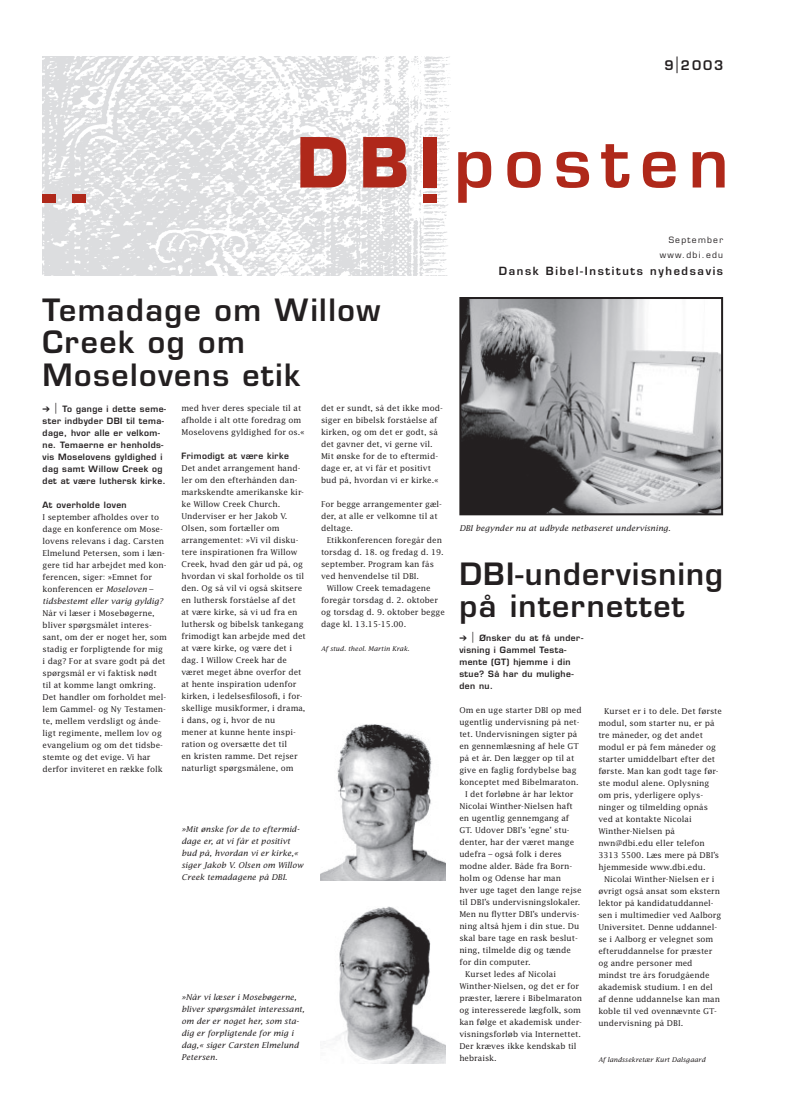
<style>
.page{position:relative;width:794px;height:1120px;background:#fff}
.page>*{position:absolute;margin:0;border:0;box-sizing:border-box;transform-origin:0 0}
.t1{font:600 67.3px "Eurostile";letter-spacing:.15em;color:#af281a}
.t2{font:700 51.1px "Eurostile";color:#af281a;scale:1.63 1}
.t3{font:600 30px/32.5px "Eurostile";letter-spacing:.05em;color:#231f20}
.t4{font:600 13px "Eurostile";color:#231f20}
.t5{font:600 11px "Eurostile";letter-spacing:.15em;color:#231f20}
.t6{font:600 8.5px/12px "Eurostile";letter-spacing:.05em;color:#231f20}
.t7{font:8.5px "Eurostile";letter-spacing:.15em;color:#231f20}
.t8{font:8px/12px "Lucida";color:#231f20}
.t9{font:italic 8px/12px "Lucida";color:#231f20}
.t10{font:italic 6.5px "Lucida";color:#231f20}
.s1{font-weight:400;font-size:16.6px}
.s2{font-weight:700}
.s3{font-weight:400;font-size:10.9px}
.s4{font-style:italic}
</style>
<div class="page">
<img style="left:42px;top:57px;width:409px;height:219px">
<img style="left:462px;top:300px;width:258px;height:212px">
<div style="left:459px;top:297px;width:264px;height:218px;border:2px solid #231f20"></div>
<img style="left:336px;top:906px;width:109px;height:157px">
<img style="left:320px;top:724px;width:125px;height:156px">
<h2 class="t2" style="left:34px;top:152px;width:38px">..</h2>
<h3 class="t4" style="left:664px;top:58px;width:60px">9<span class="s1">|</span>2003</h3>
<h1 class="t1" style="left:297px;top:125px;width:433px"><span class="s2">DBI</span><sub>.</sub>posten</h1>
<p class="t7" style="left:668px;top:234px;width:56px">September</p>
<p class="t7" style="left:660px;top:250px;width:65px">www.dbi.edu</p>
<h3 class="t5" style="left:499px;top:265px;width:226px">Dansk Bibel-Instituts nyhedsavis</h3>
<h3 class="t3" style="left:43px;top:294px;width:339px">Temadage om Willow<br>Creek og om<br>Moselovens etik</h3>
<p class="t8" style="left:181px;top:403px;width:125px">med hver deres speciale til at afholde i alt otte foredrag om<br>Moselovens gyldighed for os.«</p>
<p class="t6" style="left:181px;top:450px;width:109px">Frimodigt at være kirke</p>
<p class="t8" style="left:181px;top:463px;width:126px">Det andet arrangement hand&shy;ler om den efterhånden dan&shy;markskendte amerikanske kir&shy;ke Willow Creek Church.<br>Underviser er her Jakob V.<br>Olsen, som fortæller om arrangementet: »Vi vil disku&shy;tere inspirationen fra Willow<br>Creek, hvad den går ud på, og hvordan vi skal forholde os til den. Og så vil vi også skitsere en luthersk forståelse af det<br>at være kirke, så vi ud fra en luthersk og bibelsk tankegang frimodigt kan arbejde med det at være kirke, og være det i dag. I Willow Creek har de været meget åbne overfor det at hente inspiration udenfor kirken, i ledelsesfilosofi, i for&shy;skellige musikformer, i drama, i dans, og i, hvor de nu<br>mener at kunne hente inspi&shy;ration og oversætte det til<br>en kristen ramme. Det rejser naturligt spørgsmålene, om</p>
<p class="t6" style="left:43px;top:403px;width:125px;text-indent:12px"><span class="s3">|</span> To gange i dette seme&shy;ster indbyder DBI til tema&shy;dage, hvor alle er velkom&shy;ne. Temaerne er henholds&shy;vis Moselovens gyldighed i dag samt Willow Creek og det at være luthersk kirke.</p>
<p class="t6" style="left:43px;top:499px;width:86px">At overholde loven</p>
<p class="t8" style="left:43px;top:511px;width:125px">I september afholdes over to dage en konference om Mose&shy;lovens relevans i dag. Carsten<br>Elmelund Petersen, som i læn&shy;gere tid har arbejdet med kon&shy;ferencen, siger: »Emnet for konferencen er <span class="s4">Moseloven – tidsbestemt eller varig gyldig?</span></p>
<p class="t8" style="left:43px;top:607px;width:126px">Når vi læser i Mosebøgerne, bliver spørgsmålet interes&shy;sant, om der er noget her, som stadig er forpligtende for mig i dag? For at svare godt på det spørgsmål er vi faktisk nødt til at komme langt omkring.<br>Det handler om forholdet mel&shy;lem Gammel- og Ny Testamen&shy;te, mellem verdsligt og ånde&shy;ligt regimente, mellem lov og evangelium og om det tidsbe&shy;stemte og det evige. Vi har derfor inviteret en række folk</p>
<p class="t8" style="left:321px;top:403px;width:123px">det er sundt, så det ikke mod&shy;siger en bibelsk forståelse af kirken, og om det er godt, så det gavner det, vi gerne vil.<br>Mit ønske for de to eftermid&shy;dage er, at vi får et positivt bud på, hvordan vi er kirke.«</p>
<p class="t8" style="left:321px;top:499px;width:122px">For begge arrangementer gæl&shy;der, at alle er velkomne til at deltage.</p>
<p class="t8" style="left:327px;top:535px;width:117px">Etikkonferencen foregår den</p>
<p class="t8" style="left:321px;top:547px;width:124px">torsdag d. 18. og fredag d. 19.</p>
<p class="t8" style="left:321px;top:559px;width:114px">september. Program kan fås</p>
<p class="t8" style="left:321px;top:571px;width:100px">ved henvendelse til DBI.</p>
<p class="t8" style="left:327px;top:583px;width:105px">Willow Creek temadagene</p>
<p class="t8" style="left:321px;top:595px;width:118px">foregår torsdag d. 2. oktober</p>
<p class="t8" style="left:321px;top:607px;width:125px">og torsdag d. 9. oktober begge</p>
<p class="t8" style="left:321px;top:619px;width:87px">dage kl. 13.15-15.00.</p>
<p class="t10" style="left:321px;top:645px;width:90px">Af stud. theol. Martin Krak.</p>
<p class="t9" style="left:181px;top:823px;width:123px">»Mit ønske for de to eftermid&shy;dage er, at vi får et positivt bud på, hvordan vi er kirke,« siger Jakob V. Olsen om Willow<br>Creek temadagene på DBI.</p>
<p class="t9" style="left:181px;top:991px;width:125px">»Når vi læser i Mosebøgerne, bliver spørgsmålet interessant, om der er noget her, som sta&shy;dig er forpligtende for mig i dag,« siger Carsten Elmelund<br>Petersen.</p>
<p class="t9" style="left:459px;top:522px;width:213px">DBI begynder nu at udbyde netbaseret undervisning.</p>
<h3 class="t3" style="left:459px;top:558px;width:265px">DBI-undervisning på internettet</h3>
<p class="t6" style="left:459px;top:632px;width:125px;text-indent:12px"><span class="s3">|</span> Ønsker du at få under&shy;visning i Gammel Testa&shy;mente (GT) hjemme i din stue? Så har du mulighe&shy;den nu.</p>
<p class="t8" style="left:459px;top:704px;width:124px">Om en uge starter DBI op med</p>
<p class="t8" style="left:459px;top:716px;width:122px">ugentlig undervisning på net-</p>
<p class="t8" style="left:459px;top:728px;width:120px">tet. Undervisningen sigter på</p>
<p class="t8" style="left:459px;top:740px;width:121px">en gennemlæsning af hele GT</p>
<p class="t8" style="left:459px;top:752px;width:116px">på et år. Den lægger op til at</p>
<p class="t8" style="left:459px;top:764px;width:119px">give en faglig fordybelse bag</p>
<p class="t8" style="left:459px;top:776px;width:121px">konceptet med Bibelmaraton.</p>
<p class="t8" style="left:465px;top:788px;width:110px">I det forløbne år har lektor</p>
<p class="t8" style="left:459px;top:800px;width:115px">Nicolai Winther-Nielsen haft</p>
<p class="t8" style="left:459px;top:812px;width:111px">en ugentlig gennemgang af</p>
<p class="t8" style="left:459px;top:824px;width:112px">GT. Udover DBI’s ’egne’ stu-</p>
<p class="t8" style="left:459px;top:836px;width:116px">denter, har der været mange</p>
<p class="t8" style="left:459px;top:848px;width:104px">udefra – også folk i deres</p>
<p class="t8" style="left:459px;top:860px;width:114px">modne alder. Både fra Born-</p>
<p class="t8" style="left:459px;top:872px;width:103px">holm og Odense har man</p>
<p class="t8" style="left:459px;top:884px;width:124px">hver uge taget den lange rejse</p>
<p class="t8" style="left:459px;top:896px;width:122px">til DBI’s undervisningslokaler.</p>
<p class="t8" style="left:459px;top:908px;width:122px">Men nu flytter DBI’s undervis-</p>
<p class="t8" style="left:459px;top:920px;width:121px">ning altså hjem i din stue. Du</p>
<p class="t8" style="left:459px;top:932px;width:120px">skal bare tage en rask beslut-</p>
<p class="t8" style="left:459px;top:944px;width:113px">ning, tilmelde dig og tænde</p>
<p class="t8" style="left:459px;top:956px;width:73px">for din computer.</p>
<p class="t8" style="left:465px;top:968px;width:92px">Kurset ledes af Nicolai</p>
<p class="t8" style="left:459px;top:980px;width:121px">Winther-Nielsen, og det er for</p>
<p class="t8" style="left:459px;top:992px;width:124px">præster, lærere i Bibelmaraton</p>
<p class="t8" style="left:459px;top:1004px;width:123px">og interesserede lægfolk, som</p>
<p class="t8" style="left:459px;top:1016px;width:124px">kan følge et akademisk under-</p>
<p class="t8" style="left:459px;top:1028px;width:123px">visningsforløb via Internettet.</p>
<p class="t8" style="left:459px;top:1040px;width:119px">Der kræves ikke kendskab til</p>
<p class="t8" style="left:459px;top:1052px;width:39px">hebraisk.</p>
<p class="t8" style="left:598px;top:705px;width:125px;text-indent:6px">Kurset er i to dele. Det første modul, som starter nu, er på tre måneder, og det andet modul er på fem måneder og starter umiddelbart efter det første. Man kan godt tage før&shy;ste modul alene. Oplysning om pris, yderligere oplys&shy;ninger og tilmelding opnås ved at kontakte Nicolai<br>Winther-Nielsen på nwn@dbi.edu eller telefon<br>3313 5500. Læs mere på DBI’s hjemmeside www.dbi.edu.</p>
<p class="t8" style="left:598px;top:873px;width:124px;text-indent:6px">Nicolai Winther-Nielsen er i øvrigt også ansat som ekstern lektor på kandidatuddannel&shy;sen i multimedier ved Aalborg<br>Universitet. Denne uddannel&shy;se i Aalborg er velegnet som efteruddannelse for præster og andre personer med mindst tre års forudgående akademisk studium. I en del af denne uddannelse kan man koble til ved ovennævnte GT&shy;undervisning på DBI.</p>
<p class="t10" style="left:598px;top:1055px;width:109px">Af landssekretær Kurt Dalsgaard</p>
</div>
